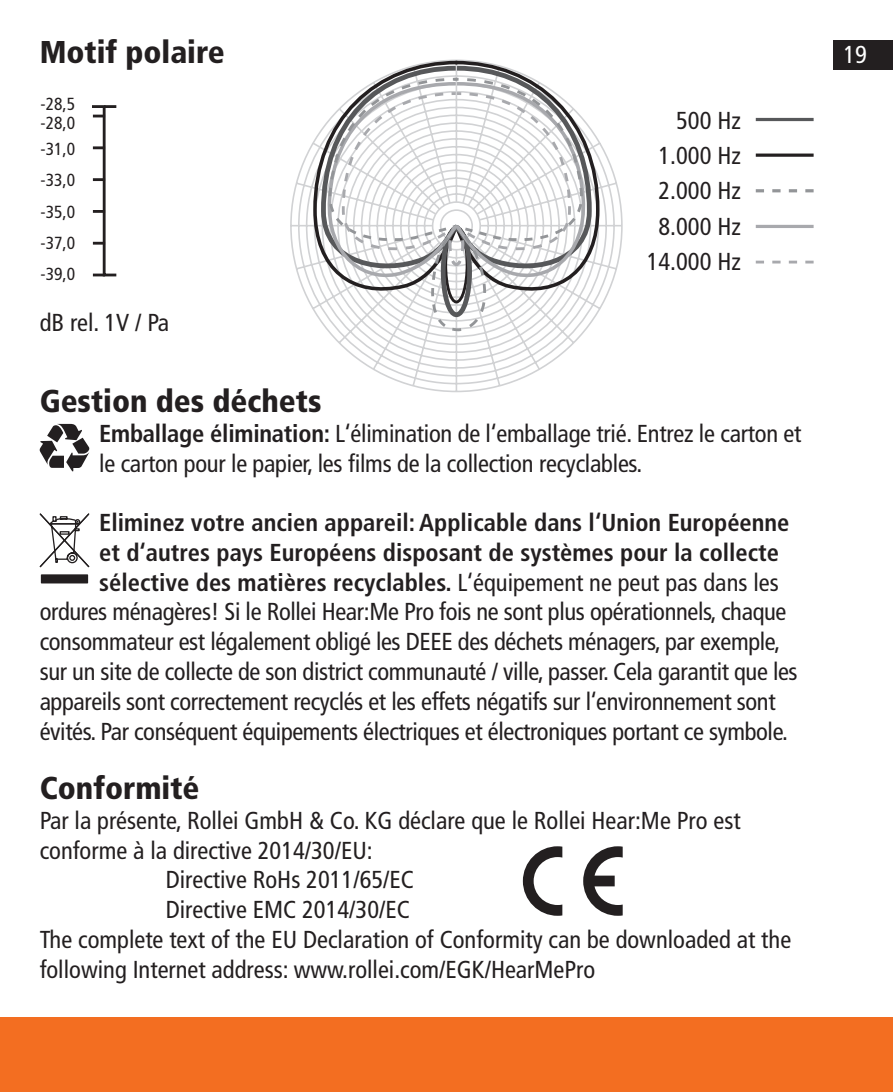
<style>
.page{position:relative;width:893px;height:1092px;background:#fff}
.page>*{position:absolute;margin:0;border:0;box-sizing:border-box;transform-origin:0 0}
.t1{font:900 condensed 31.5px "Frutiger LT";color:#231f20}
.t2{font:condensed 24.5px/29.8px "Frutiger LT";letter-spacing:-.015em;color:#231f20}
.t3{font:700 condensed 24.5px/29.8px "Frutiger LT";color:#231f20}
.t4{font:condensed 24.5px "Frutiger LT";color:#fff}
.t5{font:condensed 17.5px "Frutiger LT";color:#231f20}
.s1{font-weight:700}
.s2{font-weight:400}
</style>
<div class="page">
<div style="left:833px;top:40px;width:60px;height:29px;background:#231f20"></div>
<svg style="left:290px;top:144px;width:333px;height:249px"></svg>
<svg style="left:311px;top:59px;width:290px;height:243px"></svg>
<svg style="left:323px;top:63px;width:267px;height:256px"></svg>
<svg style="left:327px;top:76px;width:257px;height:255px"></svg>
<svg style="left:756px;top:261px;width:58px;height:2px"></svg>
<svg style="left:756px;top:189px;width:58px;height:3px"></svg>
<hr style="left:756px;top:225px;width:58px;height:3px;background:#a8a9ad">
<hr style="left:756px;top:118px;width:58px;height:3px;background:#57585a">
<svg style="left:756px;top:153px;width:58px;height:4px"></svg>
<svg style="left:92px;top:105px;width:25px;height:172px"></svg>
<div style="left:42px;top:575px;width:45px;height:7px;background:#231f20"></div>
<div style="left:41px;top:574px;width:47px;height:9px;border:1px solid #231f20"></div>
<svg style="left:39px;top:513px;width:51px;height:55px"></svg>
<svg style="left:40px;top:424px;width:49px;height:47px"></svg>
<svg style="left:523px;top:846px;width:39px;height:69px"></svg>
<svg style="left:583px;top:846px;width:40px;height:69px"></svg>
<div style="left:0;top:1017px;width:893px;height:74px;background:#f36e21"></div>
<p class="t1" style="left:40px;top:33px;width:186px">Motif polaire</p>
<p class="t4" style="left:843px;top:40px;width:25px">19</p>
<p class="t5" style="left:41px;top:94px;width:36px">-28,5</p>
<p class="t5" style="left:41px;top:113px;width:36px">-28,0</p>
<p class="t5" style="left:41px;top:139px;width:36px">-31,0</p>
<p class="t5" style="left:41px;top:170px;width:36px">-33,0</p>
<p class="t5" style="left:41px;top:201px;width:36px">-35,0</p>
<p class="t5" style="left:41px;top:233px;width:36px">-37,0</p>
<p class="t5" style="left:41px;top:264px;width:36px">-39,0</p>
<p class="t2" style="left:40px;top:308px;width:131px">dB rel. 1V / Pa</p>
<p class="t2" style="left:676px;top:105px;width:66px">500 Hz</p>
<p class="t2" style="left:658px;top:141px;width:84px">1.000 Hz</p>
<p class="t2" style="left:658px;top:176px;width:84px">2.000 Hz</p>
<p class="t2" style="left:658px;top:211px;width:84px">8.000 Hz</p>
<p class="t2" style="left:647px;top:247px;width:96px">14.000 Hz</p>
<p class="t1" style="left:40px;top:382px;width:283px">Gestion des déchets</p>
<p class="t2" style="left:99px;top:418px;width:704px"><span class="s1">Emballage élimination:</span> L‘élimination de l‘emballage trié. Entrez le carton et le carton pour le papier, les films de la collection recyclables.</p>
<p class="t3" style="left:99px;top:507px;width:692px">Eliminez votre ancien appareil: Applicable dans l‘Union Européenne et d‘autres pays Européens disposant de systèmes pour la collecte sélective des matières recyclables. <span class="s2">L‘équipement ne peut pas dans les</span></p>
<p class="t2" style="left:40px;top:597px;width:759px">ordures ménagères! Si le Rollei Hear:Me Pro fois ne sont plus opérationnels, chaque consommateur est légalement obligé les DEEE des déchets ménagers, par exemple, sur un site de collecte de son district communauté / ville, passer. Cela garantit que les appareils sont correctement recyclés et les effets négatifs sur l‘environnement sont évités. Par conséquent équipements électriques et électroniques portant ce symbole.</p>
<p class="t1" style="left:40px;top:769px;width:161px">Conformité</p>
<p class="t2" style="left:40px;top:805px;width:702px">Par la présente, Rollei GmbH &amp; Co. KG déclare que le Rollei Hear:Me Pro est</p>
<p class="t2" style="left:40px;top:835px;width:335px">conforme à la directive 2014/30/EU:</p>
<p class="t2" style="left:166px;top:865px;width:250px">Directive RoHs 2011/65/EC</p>
<p class="t2" style="left:166px;top:895px;width:246px">Directive EMC 2014/30/EC</p>
<p class="t2" style="left:40px;top:924px;width:753px">The complete text of the EU Declaration of Conformity can be downloaded at the following Internet address: www.rollei.com/EGK/HearMePro</p>
</div>
